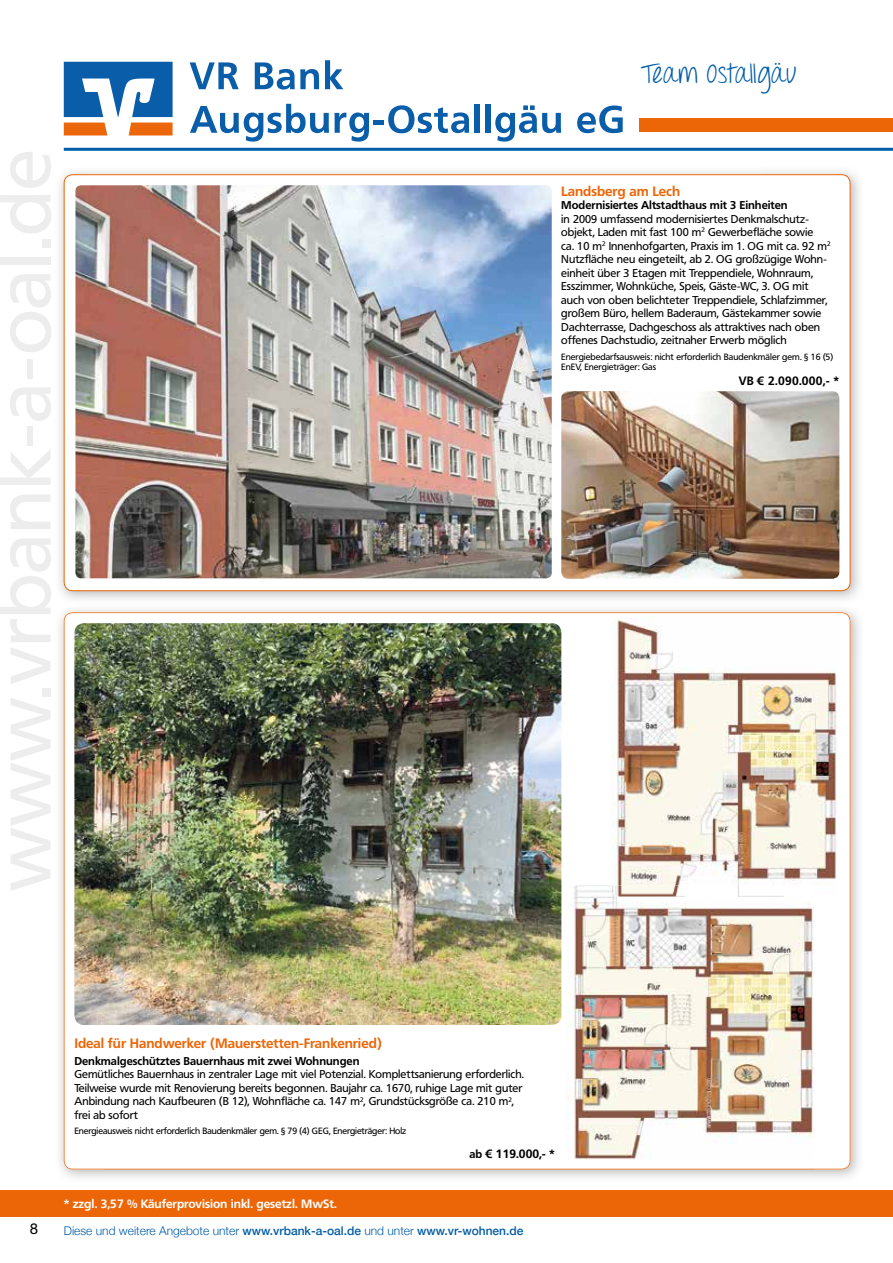
<style>
.page{position:relative;width:893px;height:1263px;background:#fff}
.page>*{position:absolute;margin:0;border:0;box-sizing:border-box;transform-origin:0 0}
.t1{font:27px "Throw My Hands Upinthe Air";letter-spacing:.015em;color:#005da9}
.t2{font:15px "Helvetica Neue";color:#000}
.t3{font:700 13.5px "Frutiger BSK";color:#ec6608}
.t4{font:300 12px "Helvetica Neue";color:#005da9}
.t5{font:700 12px "Frutiger BSK";color:#fff}
.t6{font:700 12px "Frutiger BSK";color:#000}
.t7{font:11.25px/13.5px "Frutiger BSK";color:#000}
.t8{font:700 11.25px "Frutiger BSK";color:#000}
.t9{font:9px/10.8px "Frutiger BSK";color:#000}
.s1{font-size:11.25px}
.s2{font-weight:500}
</style>
<div class="page">
<div style="left:0;top:1190px;width:893px;height:26px;background:#ec6608"></div>
<div style="left:639px;top:118px;width:253px;height:14px;background:#ec6608"></div>
<svg style="left:892px;top:118px;width:1px;height:14px"></svg>
<svg style="left:190px;top:62px;width:49px;height:27px"></svg>
<svg style="left:255px;top:62px;width:64px;height:28px"></svg>
<svg style="left:325px;top:60px;width:18px;height:29px"></svg>
<svg style="left:190px;top:104px;width:179px;height:38px"></svg>
<div style="left:374px;top:120px;width:10px;height:5px;background:#095da9"></div>
<svg style="left:388px;top:105px;width:81px;height:28px"></svg>
<div style="left:474px;top:104px;width:6px;height:29px;background:#095da9"></div>
<div style="left:485px;top:104px;width:5px;height:29px;background:#095da9"></div>
<svg style="left:495px;top:105px;width:66px;height:37px"></svg>
<svg style="left:577px;top:106px;width:46px;height:27px"></svg>
<svg style="left:129px;top:123px;width:44px;height:12px"></svg>
<svg style="left:64px;top:123px;width:43px;height:12px"></svg>
<svg style="left:64px;top:62px;width:109px;height:55px"></svg>
<hr style="left:64px;top:148px;width:829px;height:3px;background:#005da9">
<img style="left:59px;top:171px;width:704px;height:429px">
<img style="left:763px;top:171px;width:96px;height:429px">
<div style="left:64px;top:175px;width:786px;height:416px;background:#fff;border-radius:9px"></div>
<img style="left:75px;top:185px;width:477px;height:393px">
<img style="left:59px;top:609px;width:801px;height:46px">
<img style="left:59px;top:655px;width:45px;height:523px">
<img style="left:814px;top:655px;width:45px;height:523px">
<svg style="left:64px;top:612px;width:786px;height:557px"></svg>
<img style="left:74px;top:623px;width:487px;height:402px">
<img style="left:566px;top:885px;width:249px;height:275px">
<img style="left:561px;top:391px;width:278px;height:188px">
<img style="left:611px;top:617px;width:230px;height:279px">
<img style="left:611px;top:885px;width:204px;height:11px">
<h1 class="t1" style="left:641px;top:58px;width:157px">Team Ostallgäu</h1>
<p class="t3" style="left:561px;top:183px;width:120px">Landsberg am Lech</p>
<p class="t8" style="left:561px;top:198px;width:228px">Modernisiertes Altstadthaus mit 3 Einheiten</p>
<p class="t7" style="left:561px;top:212px;width:271px">in 2009 umfassend modernisiertes Denkmalschutz&shy;objekt, Laden mit fast 100 m<sup>2</sup> Gewerbefläche sowie<br>ca. 10 m<sup>2</sup> Innenhofgarten, Praxis im 1. OG mit ca. 92 m<sup>2<br></sup>Nutzfläche neu eingeteilt, ab 2. OG großzügige Wohn&shy;einheit über 3 Etagen mit Treppendiele, Wohnraum, Esszimmer, Wohnküche, Speis, Gäste-WC, 3. OG mit auch von oben belichteter Treppendiele, Schlafzimmer, großem Büro, hellem Baderaum, Gästekammer sowie Dachterrasse, Dachgeschoss als attraktives nach oben offenes Dachstudio, zeitnaher Erwerb möglich</p>
<p class="t9" style="left:561px;top:351px;width:273px">Energiebedarfsausweis: nicht erforderlich Baudenkmäler gem. § 16 (5)<br>EnEV, Energieträger: Gas</p>
<p class="t6" style="left:739px;top:373px;width:102px">VB € 2.090.000,- *</p>
<p class="t3" style="left:74px;top:1035px;width:309px">Ideal für Handwerker (Mauerstetten-Frankenried)</p>
<p class="t8" style="left:74px;top:1054px;width:287px">Denkmalgeschütztes Bauernhaus mit zwei Wohnungen</p>
<p class="t7" style="left:74px;top:1068px;width:451px">Gemütliches Bauernhaus in zentraler Lage mit viel Potenzial. Komplettsanierung erforderlich.<br>Teilweise wurde mit Renovierung bereits begonnen. Baujahr ca. 1670, ruhige Lage mit guter Anbindung nach Kaufbeuren (B 12), Wohnfläche ca. 147 m<sup>2</sup>, Grundstücksgröße ca. 210 m<sup>2</sup>, frei ab sofort</p>
<p class="t9" style="left:74px;top:1125px;width:333px">Energieausweis nicht erforderlich Baudenkmäler gem. § 79 (4) GEG, Energieträger: Holz</p>
<p class="t6" style="left:469px;top:1146px;width:87px"><span class="s1">ab</span> € 119.000,- *</p>
<p class="t5" style="left:64px;top:1196px;width:275px">* zzgl. 3,57 % Käuferprovision inkl. gesetzl. MwSt.</p>
<h2 class="t2" style="left:30px;top:1220px;width:10px">8</h2>
<p class="t4" style="left:64px;top:1220px;width:461px">Diese und weitere Angebote unter <span class="s2">www.vrbank-a-oal.de</span> und unter <span class="s2">www.vr-wohnen.de</span></p>
</div>
